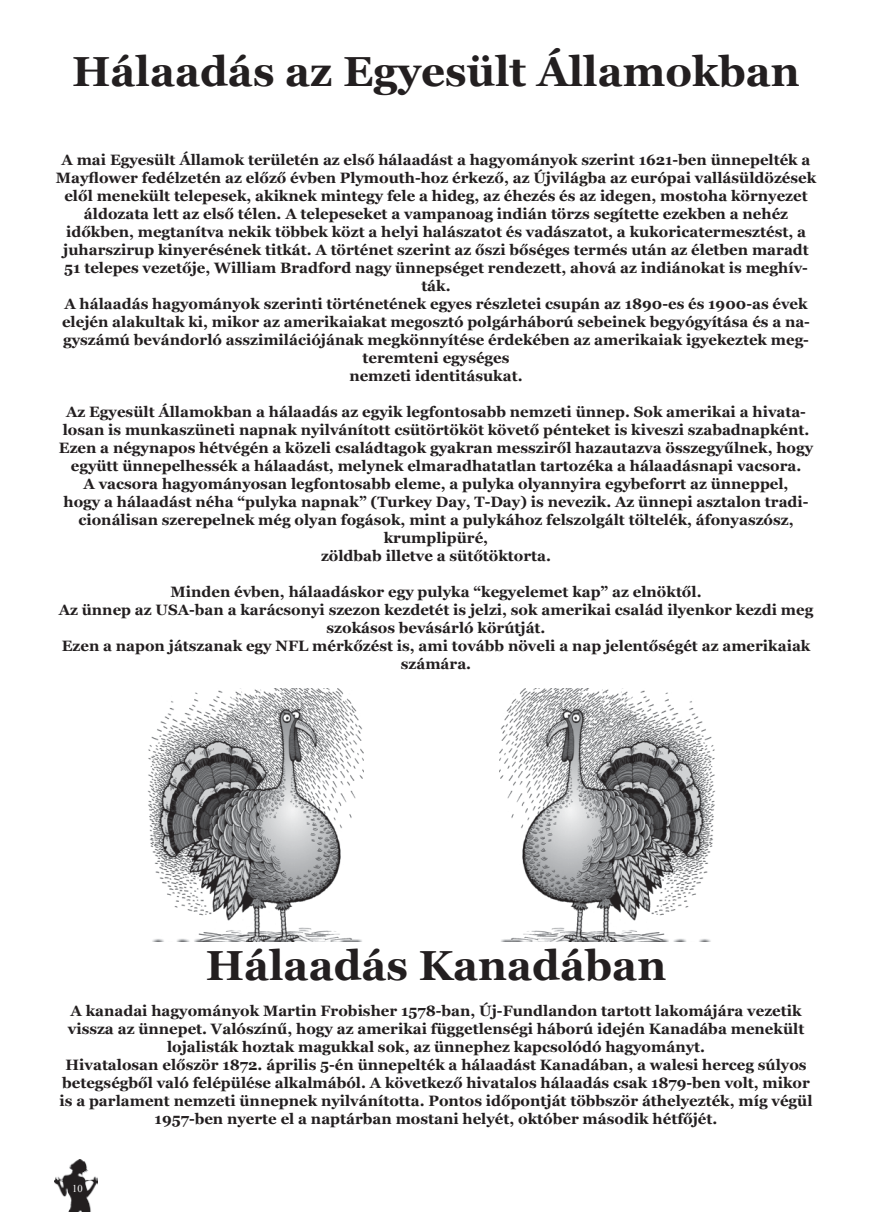
<style>
.page{position:relative;width:872px;height:1212px;background:#fff}
.page>*{position:absolute;margin:0;border:0;box-sizing:border-box;transform-origin:0 0}
.t1{font:700 42px "Georgia";color:#231f20}
.t2{font:700 15px/18px "Georgia";color:#231f20;text-align:center}
.t3{font:10.5px "Times New Roman";color:#fff}
</style>
<div class="page">
<img style="left:54px;top:1160px;width:44px;height:52px">
<img style="left:147px;top:689px;width:216px;height:252px">
<img style="left:500px;top:689px;width:216px;height:252px">
<h1 class="t1" style="left:72px;top:44px;width:729px">Hálaadás az Egyesült Államokban</h1>
<p class="t2" style="left:56px;top:151px;width:762px">A mai Egyesült Államok területén az első hálaadást a hagyományok szerint 1621-ben ünnepelték a Mayflower fedélzetén az előző évben Plymouth-hoz érkező, az Újvilágba az európai vallásüldözések elől menekült telepesek, akiknek mintegy fele a hideg, az éhezés és az idegen, mostoha környezet áldozata lett az első télen. A telepeseket a vampanoag indián törzs segítette ezekben a nehéz időkben, megtanítva nekik többek közt a helyi halászatot és vadászatot, a kukoricatermesztést, a juharszirup kinyerésének titkát. A történet szerint az őszi bőséges termés után az életben maradt 51 telepes vezetője, William Bradford nagy ünnepséget rendezett, ahová az indiánokat is meghív&shy;ták.<br>A hálaadás hagyományok szerinti történetének egyes részletei csupán az 1890-es és 1900-as évek elején alakultak ki, mikor az amerikaiakat megosztó polgárháború sebeinek begyógyítása és a na&shy;gyszámú bevándorló asszimilációjának megkönnyítése érdekében az amerikaiak igyekeztek meg&shy;teremteni egységes<br>nemzeti identitásukat.</p>
<p class="t2" style="left:59px;top:403px;width:756px">Az Egyesült Államokban a hálaadás az egyik legfontosabb nemzeti ünnep. Sok amerikai a hivata&shy;losan is munkaszüneti napnak nyilvánított csütörtököt követő pénteket is kiveszi szabadnapként.<br>Ezen a négynapos hétvégén a közeli családtagok gyakran messziről hazautazva összegyűlnek, hogy együtt ünnepelhessék a hálaadást, melynek elmaradhatatlan tartozéka a hálaadásnapi vacsora.<br>A vacsora hagyományosan legfontosabb eleme, a pulyka olyannyira egybeforrt az ünneppel,<br>hogy a hálaadást néha “pulyka napnak” (Turkey Day, T-Day) is nevezik. Az ünnepi asztalon tradi&shy;cionálisan szerepelnek még olyan fogások, mint a pulykához felszolgált töltelék, áfonyaszósz, krumplipüré,<br>zöldbab illetve a sütőtöktorta.</p>
<p class="t2" style="left:59px;top:583px;width:756px">Minden évben, hálaadáskor egy pulyka “kegyelemet kap” az elnöktől.<br>Az ünnep az USA-ban a karácsonyi szezon kezdetét is jelzi, sok amerikai család ilyenkor kezdi meg szokásos bevásárló körútját.<br>Ezen a napon játszanak egy NFL mérkőzést is, ami tovább növeli a nap jelentőségét az amerikaiak számára.</p>
<h1 class="t1" style="left:206px;top:939px;width:462px">Hálaadás Kanadában</h1>
<p class="t2" style="left:59px;top:1002px;width:754px">A kanadai hagyományok Martin Frobisher 1578-ban, Új-Fundlandon tartott lakomájára vezetik vissza az ünnepet. Valószínű, hogy az amerikai függetlenségi háború idején Kanadába menekült lojalisták hoztak magukkal sok, az ünnephez kapcsolódó hagyományt.<br>Hivatalosan először 1872. április 5-én ünnepelték a hálaadást Kanadában, a walesi herceg súlyos betegségből való felépülése alkalmából. A következő hivatalos hálaadás csak 1879-ben volt, mikor is a parlament nemzeti ünnepnek nyilvánította. Pontos időpontját többször áthelyezték, míg végül 1957-ben nyerte el a naptárban mostani helyét, október második hétfőjét.</p>
<p class="t3" style="left:72px;top:1181px;width:12px">10</p>
</div>
